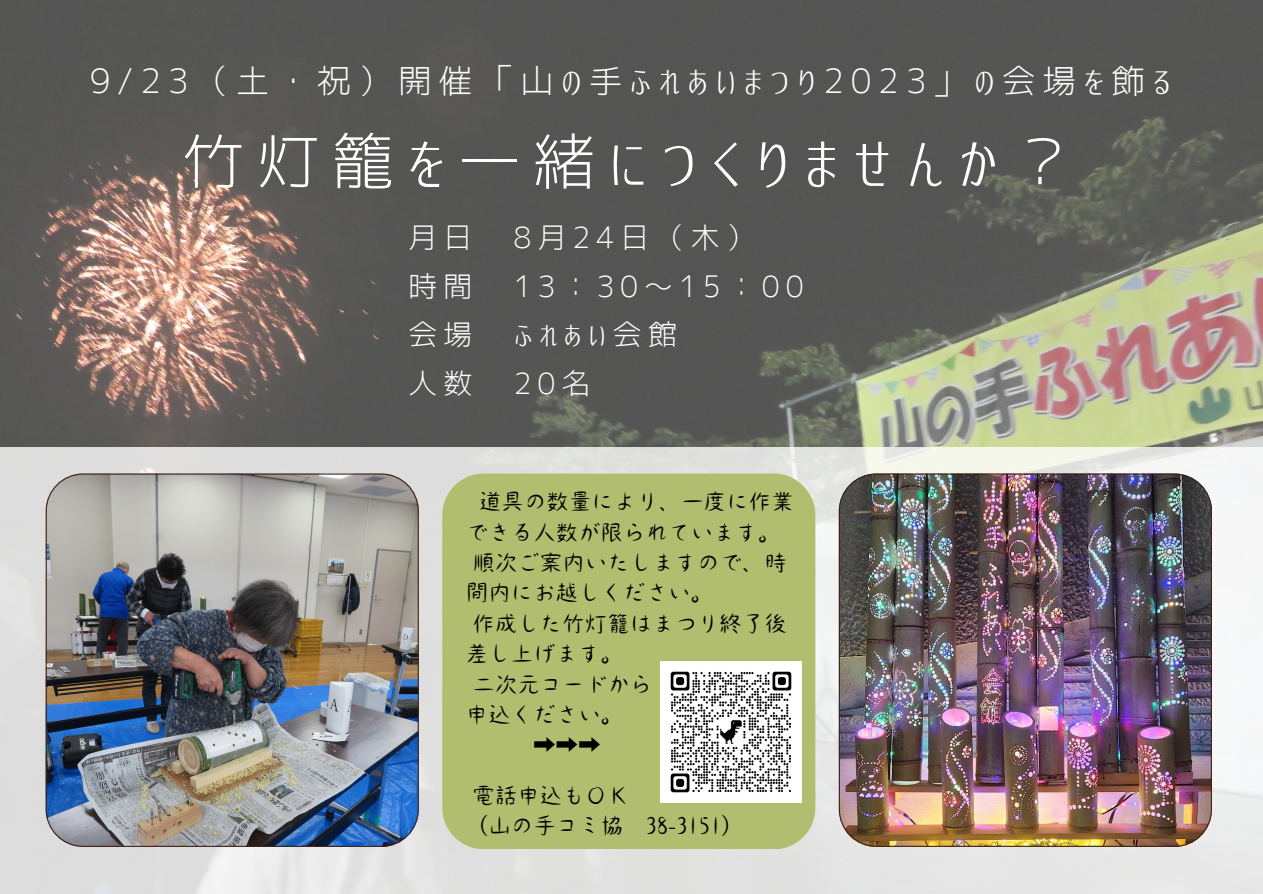
<style>
.page{position:relative;width:1263px;height:894px;background:#fff}
.page>*{position:absolute;margin:0;border:0;box-sizing:border-box;transform-origin:0 0}
.t1{font:62.4px "Koku Gothic Light";letter-spacing:.2em;color:#fff}
.t2{font:33.9px "Koku Gothic Light";letter-spacing:.2em;color:#fff}
.t3{font:29.4px "Koku Gothic Light";letter-spacing:.2em;color:#fff}
.t4{font:22.5px/30.3px "Motoya Anemone Std W3";color:#000}
</style>
<div class="page">
<img style="left:0;top:0;width:1263px;height:446px">
<svg style="left:0;top:446px;width:1263px;height:447px;fill:#e2e2e1"></svg>
<img style="left:46px;top:473px;width:373px;height:373px">
<img style="left:839px;top:473px;width:373px;height:373px">
<div style="left:442px;top:473px;width:373px;height:376px;background:#b1be6f"></div>
<img style="left:661px;top:661px;width:140px;height:140px">
<p class="t2" style="left:90px;top:64px;width:1083px">9/23（土・祝）開催「山の手ふれあいまつり2023」の会場を飾る</p>
<p class="t1" style="left:182px;top:130px;width:893px">竹灯籠を一緒につくりませんか？</p>
<p class="t3" style="left:408px;top:223px;width:66px">月日</p>
<p class="t3" style="left:514px;top:223px;width:243px">8月24日（木）</p>
<p class="t3" style="left:408px;top:271px;width:66px">時間</p>
<p class="t3" style="left:514px;top:271px;width:291px">13：30～15：00</p>
<p class="t3" style="left:408px;top:320px;width:66px">会場</p>
<p class="t3" style="left:514px;top:320px;width:165px">ふれあい会館</p>
<p class="t3" style="left:408px;top:368px;width:66px">人数</p>
<p class="t3" style="left:514px;top:368px;width:78px">20名</p>
<p class="t4" style="left:466px;top:486px;width:329px;text-align:center">道具の数量により、一度に作業できる人数が限られています。</p>
<p class="t4" style="left:466px;top:547px;width:323px">順次ご案内いたしますので、時間内にお越しください。</p>
<p class="t4" style="left:466px;top:608px;width:323px">作成した竹灯籠はまつり終了後差し上げます。</p>
<p class="t4" style="left:472px;top:668px;width:181px">二次元コードから</p>
<p class="t4" style="left:466px;top:699px;width:159px">申込ください。</p>
<p class="t4" style="left:533px;top:729px;width:69px">➡➡➡</p>
<p class="t4" style="left:472px;top:780px;width:159px">電話申込もＯＫ</p>
<p class="t4" style="left:466px;top:810px;width:279px">（山の手コミ協 38-3151）</p>
</div>
